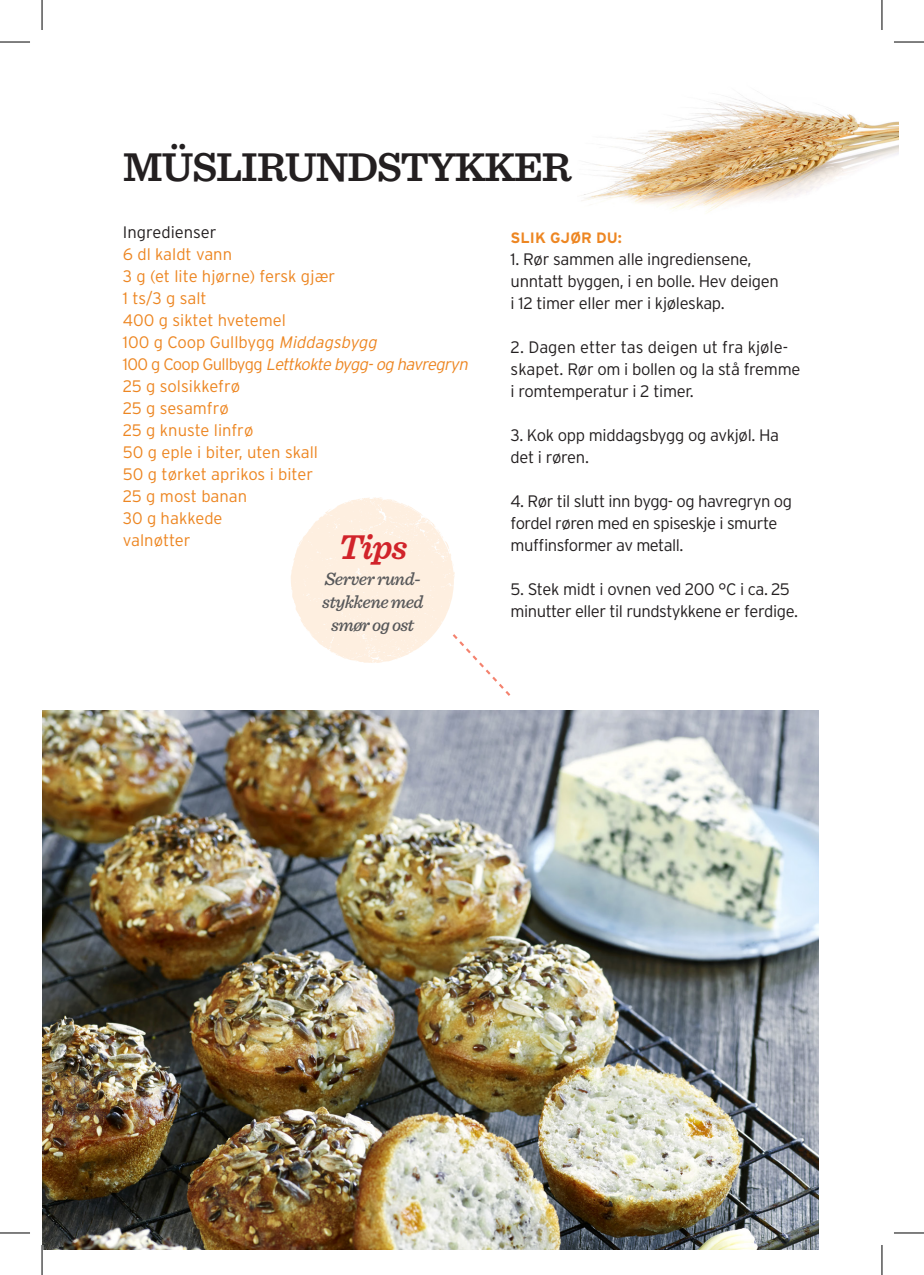
<style>
.page{position:relative;width:924px;height:1275px;background:#fff}
.page>*{position:absolute;margin:0;border:0;box-sizing:border-box;transform-origin:0 0}
.t1{font:600 42px "Sentinel";letter-spacing:-.03em;color:#231f20}
.t2{font:italic 600 36px "Sentinel";color:#d1232a}
.t3{font:italic 500 18.4px/23.2px "Sentinel";letter-spacing:-.03em;color:#57585a;text-align:center}
.t4{font:300 16.6px/22px "Interstate RES";letter-spacing:-.02em;color:#231f20}
.t5{font:300 16.6px/22px "Interstate RES";color:#ed8622}
.t6{font:300 16.6px "Interstate RES";color:#231f20}
.t7{font:700 15px "Interstate RES";color:#ed8622}
.s1{font-style:italic}
</style>
<div class="page">
<img style="left:581px;top:98px;width:317px;height:115px">
<img style="left:42px;top:710px;width:775px;height:540px">
<svg style="left:291px;top:497px;width:220px;height:199px"></svg>
<hr style="left:0;top:42px;width:30px;height:1px;background:#000">
<hr style="left:893px;top:42px;width:30px;height:1px;background:#000">
<hr style="left:0;top:1232px;width:30px;height:1px;background:#000">
<hr style="left:893px;top:1232px;width:30px;height:1px;background:#000">
<hr style="left:42px;top:0;width:1px;height:30px;background:#000">
<hr style="left:42px;top:1245px;width:1px;height:30px;background:#000">
<hr style="left:881px;top:0;width:1px;height:30px;background:#000">
<hr style="left:881px;top:1245px;width:1px;height:30px;background:#000">
<h1 class="t1" style="left:123px;top:135px;width:450px">MÜSLIRUNDSTYKKER</h1>
<p class="t6" style="left:123px;top:222px;width:95px">Ingredienser</p>
<p class="t5" style="left:123px;top:242px;width:346px">6 dl kaldt vann<br>3 g (et lite hjørne) fersk gjær<br>1 ts/3 g salt<br>400 g siktet hvetemel<br>100 g Coop Gullbygg <span class="s1">Middagsbygg<br></span>100 g Coop Gullbygg <span class="s1">Lettkokte bygg- og havregryn<br></span>25 g solsikkefrø<br>25 g sesamfrø<br>25 g knuste linfrø<br>50 g eple i biter, uten skall<br>50 g tørket aprikos i biter<br>25 g most banan<br>30 g hakkede<br>valnøtter</p>
<h2 class="t2" style="left:338px;top:518px;width:70px">Tips</h2>
<p class="t3" style="left:322px;top:566px;width:103px">Server rund&shy;stykkene med smør og ost</p>
<p class="t7" style="left:510px;top:229px;width:113px">SLIK GJØR DU:</p>
<p class="t4" style="left:510px;top:248px;width:269px">1. Rør sammen alle ingrediensene, unntatt byggen, i en bolle. Hev deigen i 12 timer eller mer i kjøleskap.</p>
<p class="t4" style="left:510px;top:336px;width:291px">2. Dagen etter tas deigen ut fra kjøle&shy;skapet. Rør om i bollen og la stå fremme i romtemperatur i 2 timer.</p>
<p class="t4" style="left:510px;top:424px;width:270px">3. Kok opp middagsbygg og avkjøl. Ha det i røren.</p>
<p class="t4" style="left:510px;top:490px;width:283px">4. Rør til slutt inn bygg- og havregryn og fordel røren med en spiseskje i smurte muffinsformer av metall.</p>
<p class="t4" style="left:510px;top:578px;width:289px">5. Stek midt i ovnen ved 200 °C i ca. 25 minutter eller til rundstykkene er ferdige.</p>
</div>
